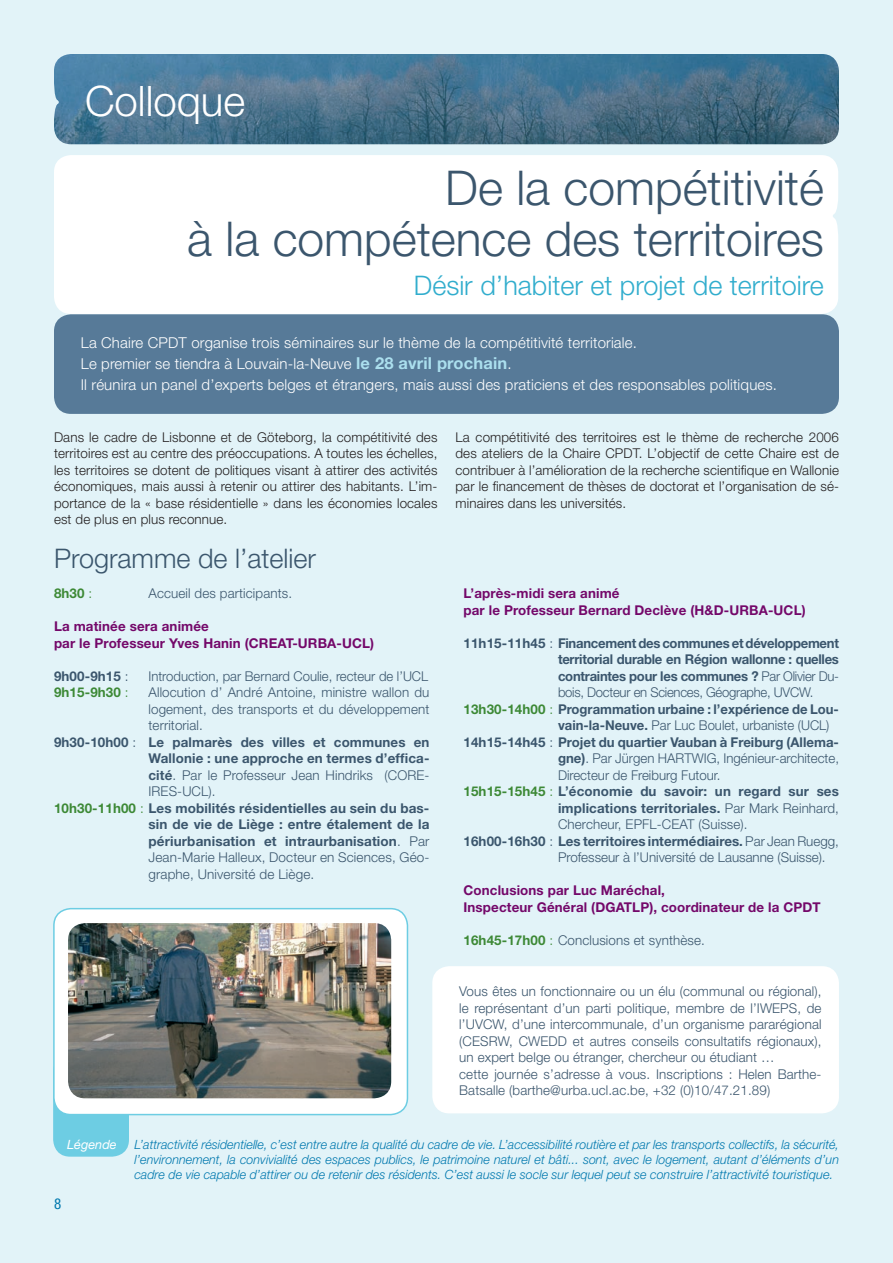
<style>
.page{position:relative;width:893px;height:1263px;background:#fff}
.page>*{position:absolute;margin:0;border:0;box-sizing:border-box;transform-origin:0 0}
.t1{font:300 48px/51px "Helvetica Neue";color:#3b566d;text-align:right}
.t2{font:300 42px "Helvetica Neue";color:#fff}
.t3{font:300 27px "Helvetica Neue";color:#31adcd}
.t4{font:300 27px "Helvetica Neue";color:#3b566d}
.t5{font:300 15px/21px "Helvetica Neue";letter-spacing:.01em;color:#fff}
.t6{font:condensed 15px "Helvetica Neue";color:#0078ae}
.t7{font:300 13.5px/16.5px "Helvetica Neue";letter-spacing:.01em;color:#3b566d}
.t8{font:300 13.5px/16.5px "Helvetica Neue";letter-spacing:.01em;color:#231f20;text-align:justify}
.t9{font:700 13.5px "Helvetica Neue";letter-spacing:.01em;color:#3b566d}
.t10{font:700 13.5px/16.5px "Helvetica Neue";letter-spacing:.01em;color:#74086a}
.t11{font:700 13.5px "Helvetica Neue";letter-spacing:-.02em;color:#3b566d}
.t12{font:300 13.5px "Helvetica Neue";letter-spacing:-.02em;color:#3b566d}
.t13{font:700 13.5px "Helvetica Neue";letter-spacing:.01em;color:#3d8936}
.t14{font:italic 300 12.75px/15px "Helvetica Neue";color:#0078ae;text-align:justify}
.t15{font:italic 12.75px "Helvetica Neue";color:#fff}
.s1{font-weight:700;font-size:16.5px;color:#abdfee}
.s2{font-weight:300}
.s3{font-weight:700}
.s4{color:#3d8936}
.s5{font-weight:300;color:#3d8936}
.s6{font-weight:700;color:#3d8936}
</style>
<div class="page">
<div style="left:0;top:0;width:892px;height:1263px;background:#e2f3f8"></div>
<div style="left:53px;top:1114px;width:76px;height:43px;background:#6dcde3"></div>
<div style="left:54px;top:155px;width:784px;height:159px;background:#fff"></div>
<div style="left:432px;top:966px;width:407px;height:147px;background:#fff"></div>
<img style="left:54px;top:54px;width:785px;height:90px">
<div style="left:54px;top:314px;width:785px;height:100px;background:#577a98"></div>
<svg style="left:53px;top:907px;width:356px;height:207px;background:#f1f9fb"></svg>
<img style="left:68px;top:923px;width:323px;height:175px">
<h2 class="t2" style="left:85px;top:75px;width:162px">Colloque</h2>
<h1 class="t1" style="left:187px;top:161px;width:638px">De la compétitivité<br>à la compétence des territoires</h1>
<h3 class="t3" style="left:414px;top:269px;width:412px">Désir d’habiter et projet de territoire</h3>
<p class="t5" style="left:81px;top:332px;width:698px">La Chaire CPDT organise trois séminaires sur le thème de la compétitivité territoriale.<br>Le premier se tiendra à Louvain-la-Neuve <span class="s1">le 28 avril prochain</span>.<br>Il réunira un panel d’experts belges et étrangers, mais aussi des praticiens et des responsables politiques.</p>
<p class="t8" style="left:54px;top:428px;width:385px">Dans le cadre de Lisbonne et de Göteborg, la compétitivité des territoires est au centre des préoccupations. A toutes les échelles, les territoires se dotent de politiques visant à attirer des activités économiques, mais aussi à retenir ou attirer des habitants. L’im&shy;portance de la « base résidentielle » dans les économies locales est de plus en plus reconnue.</p>
<p class="t8" style="left:455px;top:428px;width:385px">La compétitivité des territoires est le thème de recherche 2006 des ateliers de la Chaire CPDT. L’objectif de cette Chaire est de contribuer à l’amélioration de la recherche scientifique en Wallonie par le financement de thèses de doctorat et l’organisation de sé&shy;minaires dans les universités.</p>
<h3 class="t4" style="left:54px;top:542px;width:264px">Programme de l’atelier</h3>
<p class="t13" style="left:54px;top:585px;width:40px">8h30 <span class="s2">:</span></p>
<p class="t7" style="left:148px;top:585px;width:145px">Accueil des participants.</p>
<p class="t10" style="left:54px;top:618px;width:322px">La matinée sera animée<br>par le Professeur Yves Hanin (CREAT-URBA-UCL)</p>
<p class="t9" style="left:54px;top:667px;width:76px">9h00-9h15 <span class="s2">:</span></p>
<p class="t7" style="left:148px;top:667px;width:281px">Introduction, par Bernard Coulie, recteur de l’UCL</p>
<p class="t13" style="left:54px;top:684px;width:76px">9h15-9h30 <span class="s2">:</span></p>
<p class="t7" style="left:148px;top:684px;width:282px">Allocution d’ André Antoine, ministre wallon du</p>
<p class="t7" style="left:148px;top:700px;width:282px">logement, des transports et du développement</p>
<p class="t7" style="left:148px;top:717px;width:56px">territorial.</p>
<p class="t9" style="left:54px;top:733px;width:377px">9h30-10h00 <span class="s2">:</span> Le palmarès des villes et communes en</p>
<p class="t9" style="left:149px;top:750px;width:282px">Wallonie : une approche en termes d’effica-</p>
<p class="t7" style="left:149px;top:766px;width:282px"><span class="s3">cité</span>. Par le Professeur Jean Hindriks (CORE-</p>
<p class="t7" style="left:149px;top:783px;width:69px">IRES-UCL).</p>
<p class="t9" style="left:54px;top:799px;width:377px"><span class="s4">10h30-11h00</span> <span class="s5">:</span> Les mobilités résidentielles au sein du bas-</p>
<p class="t9" style="left:148px;top:816px;width:282px">sin de vie de Liège : entre étalement de la</p>
<p class="t9" style="left:148px;top:832px;width:282px">périurbanisation et intraurbanisation<span class="s2">. Par</span></p>
<p class="t7" style="left:148px;top:849px;width:282px">Jean-Marie Halleux, Docteur en Sciences, Géo-</p>
<p class="t7" style="left:149px;top:865px;width:167px">graphe, Université de Liège.</p>
<p class="t10" style="left:463px;top:585px;width:344px">L’après-midi sera animé<br>par le Professeur Bernard Declève (H&amp;D-URBA-UCL)</p>
<p class="t11" style="left:463px;top:634px;width:377px">11h15-11h45 <span class="s2">:</span> Financement des communes et développement</p>
<p class="t11" style="left:558px;top:651px;width:282px">territorial durable en Région wallonne : quelles</p>
<p class="t11" style="left:558px;top:667px;width:282px">contraintes pour les communes ? <span class="s2">Par Olivier Du-</span></p>
<p class="t12" style="left:558px;top:684px;width:257px">bois, Docteur en Sciences, Géographe, UVCW.</p>
<p class="t9" style="left:463px;top:700px;width:377px"><span class="s4">13h30-14h00</span> <span class="s5">:</span> Programmation urbaine : l’expérience de Lou-</p>
<p class="t7" style="left:558px;top:717px;width:273px"><span class="s3">vain-la-Neuve.</span> Par Luc Boulet, urbaniste (UCL)</p>
<p class="t9" style="left:463px;top:733px;width:377px">14h15-14h45 <span class="s2">:</span> Projet du quartier Vauban à Freiburg (Allema-</p>
<p class="t7" style="left:558px;top:750px;width:282px"><span class="s3">gne)</span>. Par Jürgen HARTWIG, Ingénieur-architecte,</p>
<p class="t7" style="left:558px;top:766px;width:164px">Directeur de Freiburg Futour.</p>
<p class="t9" style="left:463px;top:783px;width:377px"><span class="s4">15h15-15h45</span> <span class="s5">:</span> L’économie du savoir: un regard sur ses</p>
<p class="t9" style="left:558px;top:799px;width:282px">implications territoriales. <span class="s2">Par Mark Reinhard,</span></p>
<p class="t7" style="left:558px;top:816px;width:191px">Chercheur, EPFL-CEAT (Suisse).</p>
<p class="t9" style="left:463px;top:832px;width:377px">16h00-16h30 <span class="s2">:</span> Les territoires intermédiaires. <span class="s2">Par Jean Ruegg,</span></p>
<p class="t7" style="left:558px;top:849px;width:269px">Professeur à l’Université de Lausanne (Suisse).</p>
<p class="t10" style="left:463px;top:882px;width:359px">Conclusions par Luc Maréchal,<br>Inspecteur Général (DGATLP), coordinateur de la CPDT</p>
<p class="t7" style="left:463px;top:931px;width:243px"><span class="s6">16h45-17h00</span> <span class="s4">:</span> Conclusions et synthèse.</p>
<p class="t7" style="left:459px;top:983px;width:364px">Vous êtes un fonctionnaire ou un élu (communal ou régional), le représentant d’un parti politique, membre de l’IWEPS, de l’UVCW, d’une intercommunale, d’un organisme pararégional (CESRW, CWEDD et autres conseils consultatifs régionaux), un expert belge ou étranger, chercheur ou étudiant …<br>cette journée s’adresse à vous. Inscriptions : Helen Barthe-Batsalle (barthe@urba.ucl.ac.be, +32 (0)10/47.21.89)</p>
<p class="t15" style="left:67px;top:1136px;width:51px">Légende</p>
<p class="t14" style="left:135px;top:1136px;width:706px">L’attractivité résidentielle, c’est entre autre la qualité du cadre de vie. L’accessibilité routière et par les transports collectifs, la sécurité, l’environnement, la convivialité des espaces publics, le patrimoine naturel et bâti... sont, avec le logement, autant d’éléments d’un cadre de vie capable d’attirer ou de retenir des résidents. C’est aussi le socle sur lequel peut se construire l’attractivité touristique.</p>
<p class="t6" style="left:54px;top:1195px;width:9px">8</p>
</div>
